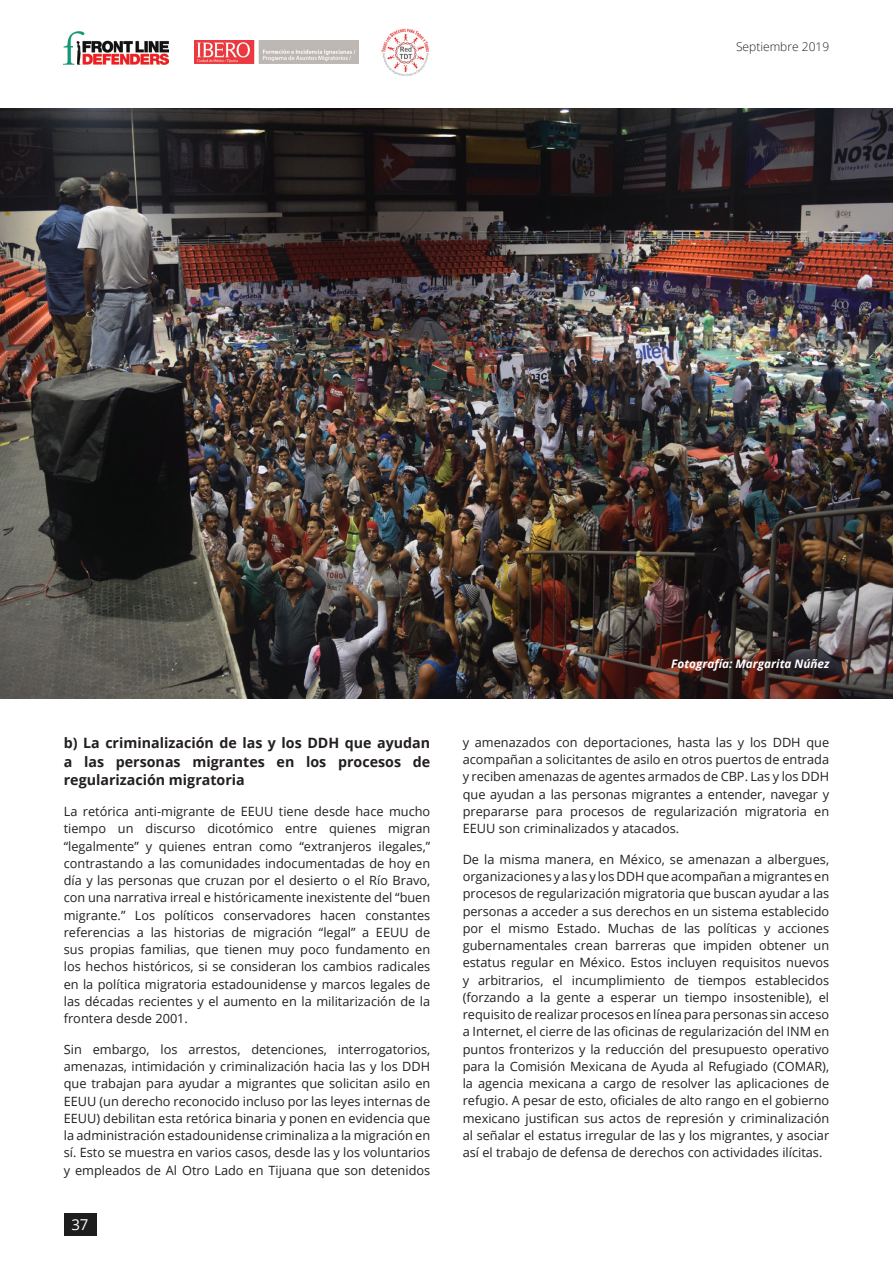
<style>
.page{position:relative;width:893px;height:1263px;background:#fff}
.page>*{position:absolute;margin:0;border:0;box-sizing:border-box;transform-origin:0 0}
.t1{font:15px "Open Sans";color:#fff}
.t2{font:700 14.25px/18.8px "Open Sans";color:#231f20;text-align:justify}
.t3{font:12.75px/17.2px "Open Sans";color:#231f20;text-align:justify}
.t4{font:300 12px "Open Sans";color:#231f20}
.t5{font:italic 700 11.7px "Open Sans";color:#fff}
</style>
<div class="page">
<img style="left:195px;top:40px;width:164px;height:24px">
<img style="left:382px;top:28px;width:47px;height:48px">
<img style="left:64px;top:32px;width:104px;height:33px">
<img style="left:0;top:108px;width:893px;height:590px">
<div style="left:64px;top:1213px;width:32px;height:23px;background:#1c1d1c"></div>
<p class="t4" style="left:736px;top:38px;width:95px">Septiembre 2019</p>
<p class="t2" style="left:64px;top:733px;width:368px">b) La criminalización de las y los DDH que ayudan a las personas migrantes en los procesos de regularización migratoria</p>
<p class="t3" style="left:64px;top:802px;width:368px">La retórica anti-migrante de EEUU tiene desde hace mucho tiempo un discurso dicotómico entre quienes migran “legalmente” y quienes entran como “extranjeros ilegales,” contrastando a las comunidades indocumentadas de hoy en día y las personas que cruzan por el desierto o el Río Bravo, con una narrativa irreal e históricamente inexistente del “buen migrante.” Los políticos conservadores hacen constantes referencias a las historias de migración “legal” a EEUU de sus propias familias, que tienen muy poco fundamento en los hechos históricos, si se consideran los cambios radicales en la política migratoria estadounidense y marcos legales de las décadas recientes y el aumento en la militarización de la frontera desde 2001.</p>
<p class="t3" style="left:64px;top:1040px;width:368px">Sin embargo, los arrestos, detenciones, interrogatorios, amenazas, intimidación y criminalización hacia las y los DDH que trabajan para ayudar a migrantes que solicitan asilo en EEUU (un derecho reconocido incluso por las leyes internas de EEUU) debilitan esta retórica binaria y ponen en evidencia que la administración estadounidense criminaliza a la migración en sí. Esto se muestra en varios casos, desde las y los voluntarios y empleados de Al Otro Lado en Tijuana que son detenidos</p>
<p class="t1" style="left:71px;top:1215px;width:19px">37</p>
<p class="t5" style="left:671px;top:656px;width:160px">Fotografía: Margarita Núñez</p>
<p class="t3" style="left:463px;top:733px;width:368px">y amenazados con deportaciones, hasta las y los DDH que acompañan a solicitantes de asilo en otros puertos de entrada y reciben amenazas de agentes armados de CBP. Las y los DDH que ayudan a las personas migrantes a entender, navegar y prepararse para procesos de regularización migratoria en EEUU son criminalizados y atacados.</p>
<p class="t3" style="left:463px;top:850px;width:368px">De la misma manera, en México, se amenazan a albergues, organizaciones y a las y los DDH que acompañan a migrantes en procesos de regularización migratoria que buscan ayudar a las personas a acceder a sus derechos en un sistema establecido por el mismo Estado. Muchas de las políticas y acciones gubernamentales crean barreras que impiden obtener un estatus regular en México. Estos incluyen requisitos nuevos y arbitrarios, el incumplimiento de tiempos establecidos (forzando a la gente a esperar un tiempo insostenible), el requisito de realizar procesos en línea para personas sin acceso a Internet, el cierre de las oficinas de regularización del INM en puntos fronterizos y la reducción del presupuesto operativo para la Comisión Mexicana de Ayuda al Refugiado (COMAR), la agencia mexicana a cargo de resolver las aplicaciones de refugio. A pesar de esto, oficiales de alto rango en el gobierno mexicano justifican sus actos de represión y criminalización al señalar el estatus irregular de las y los migrantes, y asociar así el trabajo de defensa de derechos con actividades ilícitas.</p>
</div>
